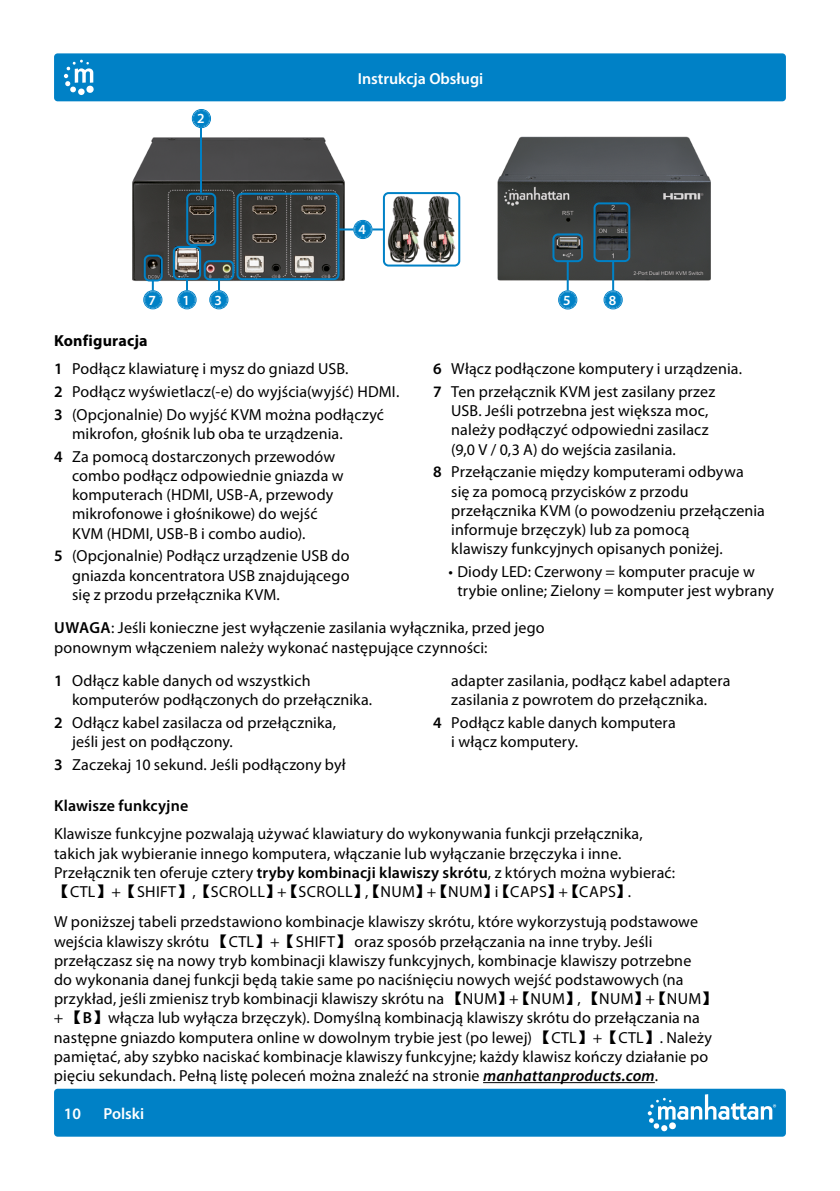
<style>
.page{position:relative;width:840px;height:1191px;background:#fff}
.page>*{position:absolute;margin:0;border:0;box-sizing:border-box;transform-origin:0 0}
.t1{font:16px/19.2px "Myriad Pro";letter-spacing:.01em;color:#000}
.t2{font:600 16px "Myriad Pro";color:#fff}
.t3{font:600 16px "Myriad Pro";letter-spacing:.01em;color:#000}
.t4{font:600 14px "Myriad Pro";color:#fff}
.s1{font-weight:700}
.s2{font-weight:600}
.s3{font-family:"Sim Sun"}
.s4{font-weight:600;font-style:italic}
</style>
<div class="page">
<div style="left:54px;top:1088px;width:731px;height:48px;background:#0081c6;border-radius:4px"></div>
<div style="left:54px;top:53px;width:731px;height:48px;background:#0081c6;border-radius:4px"></div>
<svg style="left:647px;top:1094px;width:128px;height:35px"></svg>
<div style="left:78px;top:88px;width:7px;height:7px;background:#fff;border-radius:50%"></div>
<svg style="left:64px;top:60px;width:30px;height:33px"></svg>
<hr style="left:483px;top:1082px;width:171px;height:1px;background:#000">
<img style="left:132px;top:137px;width:213px;height:144px">
<img style="left:387px;top:196px;width:69px;height:67px">
<div style="left:383px;top:192px;width:77px;height:74px;border:2px solid #0081c6;border-radius:5px"></div>
<div style="left:236px;top:193px;width:103px;height:87px;border:2px solid #0081c6;border-radius:5px"></div>
<hr style="left:339px;top:228px;width:44px;height:2px;background:#0081c6">
<div style="left:354px;top:221px;width:17px;height:17px;background:#0081c6;border-radius:50%"></div>
<div style="left:353px;top:220px;width:19px;height:19px;border:2px solid #fff;border-radius:50%"></div>
<div style="left:353px;top:220px;width:19px;height:19px;border:1px solid #0081c6;border-radius:50%"></div>
<div style="left:354px;top:221px;width:17px;height:17px;border:1px solid #0081c6;border-radius:50%"></div>
<div style="left:186px;top:193px;width:30px;height:53px;border:2px solid #0081c6;border-radius:5px"></div>
<div style="left:173px;top:246px;width:28px;height:34px;border:2px solid #0081c6;border-radius:5px"></div>
<hr style="left:200px;top:119px;width:2px;height:74px;background:#0081c6">
<div style="left:193px;top:110px;width:17px;height:17px;background:#0081c6;border-radius:50%"></div>
<div style="left:192px;top:109px;width:19px;height:19px;border:2px solid #fff;border-radius:50%"></div>
<div style="left:192px;top:109px;width:19px;height:19px;border:1px solid #0081c6;border-radius:50%"></div>
<div style="left:193px;top:110px;width:16px;height:17px;border:1px solid #0081c6;border-radius:50%"></div>
<hr style="left:186px;top:278px;width:2px;height:22px;background:#0081c6">
<div style="left:178px;top:291px;width:17px;height:17px;background:#0081c6;border-radius:50%"></div>
<div style="left:177px;top:290px;width:19px;height:19px;border:2px solid #fff;border-radius:50%"></div>
<div style="left:177px;top:290px;width:19px;height:19px;border:1px solid #0081c6;border-radius:50%"></div>
<div style="left:179px;top:291px;width:16px;height:17px;border:1px solid #0081c6;border-radius:50%"></div>
<svg style="left:218px;top:280px;width:2px;height:10px"></svg>
<div style="left:210px;top:291px;width:17px;height:17px;background:#0081c6;border-radius:50%"></div>
<div style="left:209px;top:290px;width:19px;height:19px;border:2px solid #fff;border-radius:50%"></div>
<div style="left:209px;top:290px;width:19px;height:19px;border:1px solid #0081c6;border-radius:50%"></div>
<div style="left:210px;top:291px;width:17px;height:17px;border:1px solid #0081c6;border-radius:50%"></div>
<div style="left:204px;top:260px;width:30px;height:20px;border:2px solid #0081c6;border-radius:5px"></div>
<div style="left:144px;top:255px;width:19px;height:26px;border:2px solid #0081c6;border-radius:5px"></div>
<hr style="left:152px;top:280px;width:2px;height:21px;background:#0081c6">
<div style="left:144px;top:291px;width:17px;height:17px;background:#0081c6;border-radius:50%"></div>
<div style="left:143px;top:290px;width:19px;height:19px;border:2px solid #fff;border-radius:50%"></div>
<div style="left:143px;top:290px;width:19px;height:19px;border:1px solid #0081c6;border-radius:50%"></div>
<div style="left:144px;top:291px;width:17px;height:17px;border:1px solid #0081c6;border-radius:50%"></div>
<img style="left:497px;top:136px;width:213px;height:145px">
<hr style="left:566px;top:261px;width:2px;height:38px;background:#0081c6">
<div style="left:559px;top:291px;width:17px;height:17px;background:#0081c6;border-radius:50%"></div>
<div style="left:558px;top:290px;width:18px;height:19px;border:2px solid #fff;border-radius:50%"></div>
<div style="left:558px;top:290px;width:18px;height:19px;border:1px solid #0081c6;border-radius:50%"></div>
<div style="left:559px;top:292px;width:16px;height:16px;border:1px solid #0081c6;border-radius:50%"></div>
<div style="left:552px;top:233px;width:30px;height:29px;border:2px solid #0081c6;border-radius:5px"></div>
<hr style="left:611px;top:261px;width:2px;height:38px;background:#0081c6">
<div style="left:604px;top:291px;width:17px;height:17px;background:#0081c6;border-radius:50%"></div>
<div style="left:603px;top:290px;width:19px;height:19px;border:2px solid #fff;border-radius:50%"></div>
<div style="left:603px;top:290px;width:19px;height:19px;border:1px solid #0081c6;border-radius:50%"></div>
<div style="left:604px;top:291px;width:17px;height:17px;border:1px solid #0081c6;border-radius:50%"></div>
<div style="left:593px;top:202px;width:37px;height:60px;border:2px solid #0081c6;border-radius:5px"></div>
<p class="t4" style="left:197px;top:110px;width:9px">2</p>
<p class="t2" style="left:357px;top:68px;width:127px">Instrukcja Obsługi</p>
<p class="t4" style="left:358px;top:221px;width:9px">4</p>
<p class="t4" style="left:148px;top:291px;width:9px">7</p>
<p class="t4" style="left:182px;top:291px;width:9px">1</p>
<p class="t4" style="left:214px;top:291px;width:9px">3</p>
<p class="t4" style="left:563px;top:291px;width:9px">5</p>
<p class="t4" style="left:608px;top:291px;width:9px">8</p>
<p class="t1" style="left:54px;top:326px;width:296px;line-height:28.2px"><span class="s1">Konfiguracja<br></span><span class="s2">1</span> Podłącz klawiaturę i mysz do gniazd USB.</p>
<p class="t1" style="left:54px;top:380px;width:346px;line-height:22.8px"><span class="s2">2</span> Podłącz wyświetlacz(-e) do wyjścia(wyjść) HDMI.<br><span class="s2">3</span> (Opcjonalnie) Do wyjść KVM można podłączyć</p>
<p class="t1" style="left:54px;top:422px;width:290px;line-height:22.8px;text-indent:18px">mikrofon, głośnik lub oba te urządzenia.<br><span class="s2">4</span> Za pomocą dostarczonych przewodów</p>
<p class="t1" style="left:72px;top:466px;width:273px">combo podłącz odpowiednie gniazda w komputerach (HDMI, USB-A, przewody mikrofonowe i głośnikowe) do wejść KVM (HDMI, USB-B i combo audio).</p>
<p class="t1" style="left:72px;top:546px;width:279px;text-align:justify;text-indent:-18px"><span class="s2">5</span> (Opcjonalnie) Podłącz urządzenie USB do gniazda koncentratora USB znajdującego się z przodu przełącznika KVM.</p>
<p class="t1" style="left:433px;top:357px;width:310px;line-height:22.8px"><span class="s2">6</span> Włącz podłączone komputery i urządzenia.<br><span class="s2">7</span> Ten przełącznik KVM jest zasilany przez</p>
<p class="t1" style="left:451px;top:401px;width:259px;text-align:justify">USB. Jeśli potrzebna jest większa moc, należy podłączyć odpowiedni zasilacz (9,0 V / 0,3 A) do wejścia zasilania.</p>
<p class="t1" style="left:451px;top:462px;width:315px;text-indent:-18px"><span class="s2">8</span> Przełączanie między komputerami odbywa się za pomocą przycisków z przodu przełącznika KVM (o powodzeniu przełączenia informuje brzęczyk) lub za pomocą<br>klawiszy funkcyjnych opisanych poniżej.</p>
<p class="t1" style="left:457px;top:562px;width:318px;text-indent:-9px">• Diody LED: Czerwony = komputer pracuje w trybie online; Zielony = komputer jest wybrany</p>
<p class="t1" style="left:54px;top:618px;width:492px"><span class="s2">UWAGA</span>: Jeśli konieczne jest wyłączenie zasilania wyłącznika, przed jego ponownym włączeniem należy wykonać następujące czynności:</p>
<p class="t1" style="left:72px;top:671px;width:301px;text-indent:-18px"><span class="s2">1</span> Odłącz kable danych od wszystkich komputerów podłączonych do przełącznika.</p>
<p class="t1" style="left:72px;top:713px;width:265px;text-indent:-18px"><span class="s2">2</span> Odłącz kabel zasilacza od przełącznika, jeśli jest on podłączony.</p>
<p class="t1" style="left:54px;top:755px;width:293px"><span class="s2">3</span> Zaczekaj 10 sekund. Jeśli podłączony był</p>
<p class="t1" style="left:451px;top:671px;width:280px">adapter zasilania, podłącz kabel adaptera zasilania z powrotem do przełącznika.</p>
<p class="t1" style="left:451px;top:713px;width:226px;text-indent:-18px"><span class="s2">4</span> Podłącz kable danych komputera i włącz komputery.</p>
<p class="t3" style="left:54px;top:795px;width:136px">Klawisze funkcyjne</p>
<p class="t1" style="left:54px;top:824px;width:622px">Klawisze funkcyjne pozwalają używać klawiatury do wykonywania funkcji przełącznika, takich jak wybieranie innego komputera, włączanie lub wyłączanie brzęczyka i inne.<br>Przełącznik ten oferuje cztery <span class="s2">tryby kombinacji klawiszy skrótu</span>, z których można wybierać:<span class="s3">【</span>CTL<span class="s3">】</span>+<span class="s3">【</span>SHIFT<span class="s3">】</span>,<span class="s3">【</span>SCROLL<span class="s3">】</span>+<span class="s3">【</span>SCROLL<span class="s3">】</span>,<span class="s3">【</span>NUM<span class="s3">】</span>+<span class="s3">【</span>NUM<span class="s3">】</span>i<span class="s3">【</span>CAPS<span class="s3">】</span>+<span class="s3">【</span>CAPS<span class="s3">】</span>.</p>
<p class="t1" style="left:54px;top:912px;width:663px">W poniższej tabeli przedstawiono kombinacje klawiszy skrótu, które wykorzystują podstawowe wejścia klawiszy skrótu <span class="s3">【</span>CTL<span class="s3">】</span>+<span class="s3">【</span>SHIFT<span class="s3">】</span> oraz sposób przełączania na inne tryby. Jeśli przełączasz się na nowy tryb kombinacji klawiszy funkcyjnych, kombinacje klawiszy potrzebne<br>do wykonania danej funkcji będą takie same po naciśnięciu nowych wejść podstawowych (na przykład, jeśli zmienisz tryb kombinacji klawiszy skrótu na <span class="s3">【</span>NUM<span class="s3">】</span>+<span class="s3">【</span>NUM<span class="s3">】</span>, <span class="s3">【</span>NUM<span class="s3">】</span>+<span class="s3">【</span>NUM<span class="s3">】</span>+ <span class="s3">【</span><span class="s2">B</span><span class="s3">】</span>włącza lub wyłącza brzęczyk). Domyślną kombinacją klawiszy skrótu do przełączania na następne gniazdo komputera online w dowolnym trybie jest (po lewej) <span class="s3">【</span>CTL<span class="s3">】</span>+<span class="s3">【</span>CTL<span class="s3">】</span>. Należy pamiętać, aby szybko naciskać kombinacje klawiszy funkcyjne; każdy klawisz kończy działanie po pięciu sekundach. Pełną listę poleceń można znaleźć na stronie <span class="s4">manhattanproducts.com</span>.</p>
<p class="t2" style="left:64px;top:1103px;width:19px">10</p>
<p class="t2" style="left:103px;top:1103px;width:42px">Polski</p>
</div>
